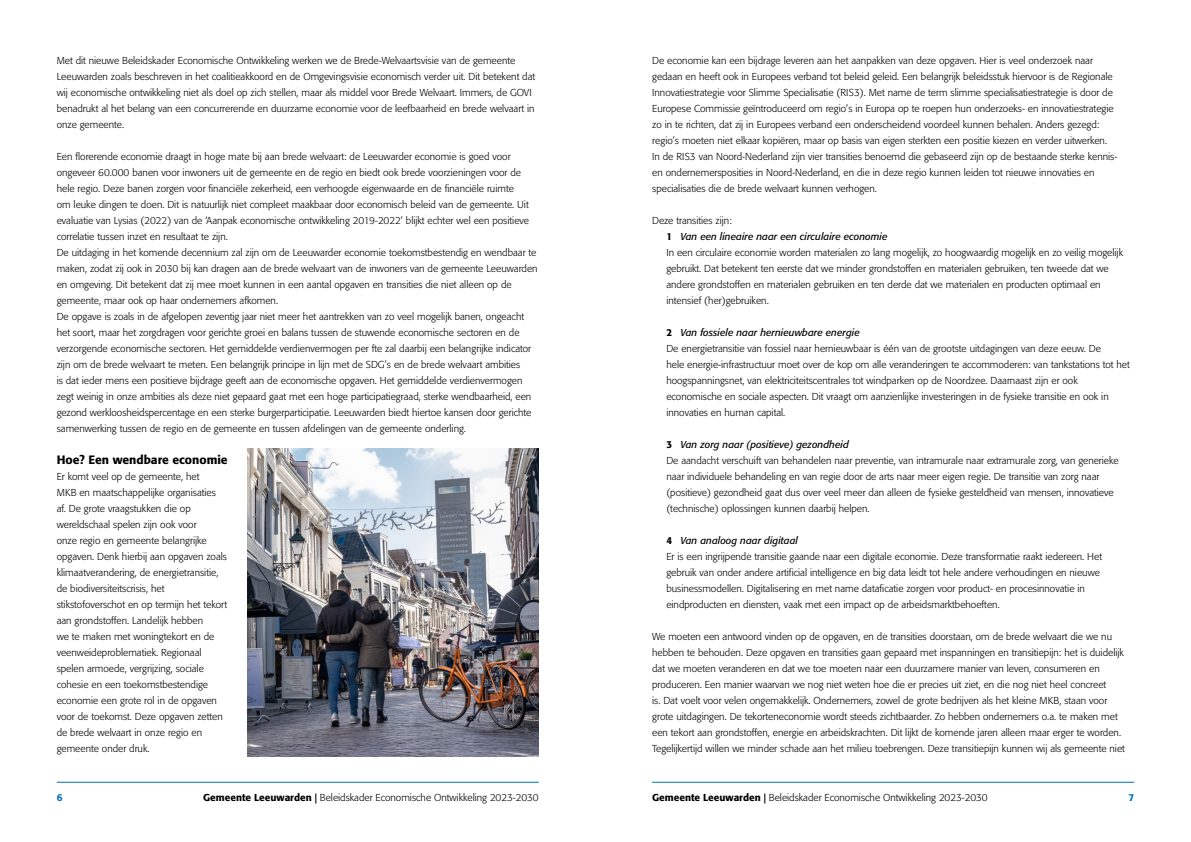
<style>
.page{position:relative;width:1191px;height:842px;background:#fff}
.page>*{position:absolute;margin:0;border:0;box-sizing:border-box;transform-origin:0 0}
.t1{font:500 12px "Formata";color:#000}
.t2{font:300 10px/16px "Formata";color:#000}
.t3{font:500 10px "Formata";color:#0072ba}
.s1{font-weight:500}
.s2{font-weight:400;font-style:italic}
</style>
<div class="page">
<hr style="left:57px;top:782px;width:482px;height:1px;background:#0072ba">
<hr style="left:652px;top:782px;width:482px;height:1px;background:#0072ba">
<img style="left:248px;top:448px;width:291px;height:309px">
<p class="t2" style="left:57px;top:53px;width:480px">Met dit nieuwe Beleidskader Economische Ontwikkeling werken we de Brede-Welvaartsvisie van de gemeente Leeuwarden zoals beschreven in het coalitieakkoord en de Omgevingsvisie economisch verder uit. Dit betekent dat wij economische ontwikkeling niet als doel op zich stellen, maar als middel voor Brede Welvaart. Immers, de GOVI benadrukt al het belang van een concurrerende en duurzame economie voor de leefbaarheid en brede welvaart in onze gemeente.</p>
<p class="t2" style="left:57px;top:149px;width:482px">Een florerende economie draagt in hoge mate bij aan brede welvaart: de Leeuwarder economie is goed voor ongeveer 60.000 banen voor inwoners uit de gemeente en de regio en biedt ook brede voorzieningen voor de hele regio. Deze banen zorgen voor financiële zekerheid, een verhoogde eigenwaarde en de financiële ruimte<br>om leuke dingen te doen. Dit is natuurlijk niet compleet maakbaar door economisch beleid van de gemeente. Uit evaluatie van Lysias (2022) van de ‘Aanpak economische ontwikkeling 2019-2022’ blijkt echter wel een positieve correlatie tussen inzet en resultaat te zijn.<br>De uitdaging in het komende decennium zal zijn om de Leeuwarder economie toekomstbestendig en wendbaar te maken, zodat zij ook in 2030 bij kan dragen aan de brede welvaart van de inwoners van de gemeente Leeuwarden en omgeving. Dit betekent dat zij mee moet kunnen in een aantal opgaven en transities die niet alleen op de gemeente, maar ook op haar ondernemers afkomen.<br>De opgave is zoals in de afgelopen zeventig jaar niet meer het aantrekken van zo veel mogelijk banen, ongeacht het soort, maar het zorgdragen voor gerichte groei en balans tussen de stuwende economische sectoren en de verzorgende economische sectoren. Het gemiddelde verdienvermogen per fte zal daarbij een belangrijke indicator zijn om de brede welvaart te meten. Een belangrijk principe in lijn met de SDG’s en de brede welvaart ambities<br>is dat ieder mens een positieve bijdrage geeft aan de economische opgaven. Het gemiddelde verdienvermogen zegt weinig in onze ambities als deze niet gepaard gaat met een hoge participatiegraad, sterke wendbaarheid, een gezond werkloosheidspercentage en een sterke burgerparticipatie. Leeuwarden biedt hiertoe kansen door gerichte samenwerking tussen de regio en de gemeente en tussen afdelingen van de gemeente onderling.</p>
<p class="t1" style="left:57px;top:452px;width:172px">Hoe? Een wendbare economie</p>
<p class="t2" style="left:57px;top:469px;width:172px">Er komt veel op de gemeente, het<br>MKB en maatschappelijke organisaties af. De grote vraagstukken die op wereldschaal spelen zijn ook voor<br>onze regio en gemeente belangrijke opgaven. Denk hierbij aan opgaven zoals klimaatverandering, de energietransitie, de biodiversiteitscrisis, het stikstofoverschot en op termijn het tekort aan grondstoffen. Landelijk hebben<br>we te maken met woningtekort en de veenweideproblematiek. Regionaal spelen armoede, vergrijzing, sociale cohesie en een toekomstbestendige economie een grote rol in de opgaven voor de toekomst. Deze opgaven zetten de brede welvaart in onze regio en gemeente onder druk.</p>
<p class="t2" style="left:652px;top:53px;width:466px">De economie kan een bijdrage leveren aan het aanpakken van deze opgaven. Hier is veel onderzoek naar gedaan en heeft ook in Europees verband tot beleid geleid. Een belangrijk beleidsstuk hiervoor is de Regionale Innovatiestrategie voor Slimme Specialisatie (RIS3). Met name de term slimme specialisatiestrategie is door de Europese Commissie geïntroduceerd om regio’s in Europa op te roepen hun onderzoeks- en innovatiestrategie zo in te richten, dat zij in Europees verband een onderscheidend voordeel kunnen behalen. Anders gezegd: regio’s moeten niet elkaar kopiëren, maar op basis van eigen sterkten een positie kiezen en verder uitwerken.<br>In de RIS3 van Noord-Nederland zijn vier transities benoemd die gebaseerd zijn op de bestaande sterke kennis&shy;en ondernemersposities in Noord-Nederland, en die in deze regio kunnen leiden tot nieuwe innovaties en specialisaties die de brede welvaart kunnen verhogen.</p>
<p class="t2" style="left:666px;top:213px;width:458px;text-indent:-14px">Deze transities zijn:<br><span class="s1">1</span> <span class="s2">Van een lineaire naar een circulaire economie<br></span>In een circulaire economie worden materialen zo lang mogelijk, zo hoogwaardig mogelijk en zo veilig mogelijk gebruikt. Dat betekent ten eerste dat we minder grondstoffen en materialen gebruiken, ten tweede dat we andere grondstoffen en materialen gebruiken en ten derde dat we materialen en producten optimaal en intensief (her)gebruiken.</p>
<p class="t2" style="left:666px;top:325px;width:465px"><span class="s1">2</span> <span class="s2">Van fossiele naar hernieuwbare energie<br></span>De energietransitie van fossiel naar hernieuwbaar is één van de grootste uitdagingen van deze eeuw. De<br>hele energie-infrastructuur moet over de kop om alle veranderingen te accommoderen: van tankstations tot het hoogspanningsnet, van elektriciteitscentrales tot windparken op de Noordzee. Daarnaast zijn er ook economische en sociale aspecten. Dit vraagt om aanzienlijke investeringen in de fysieke transitie en ook in innovaties en human capital.</p>
<p class="t2" style="left:666px;top:437px;width:454px"><span class="s1">3</span> <span class="s2">Van zorg naar (positieve) gezondheid<br></span>De aandacht verschuift van behandelen naar preventie, van intramurale naar extramurale zorg, van generieke naar individuele behandeling en van regie door de arts naar meer eigen regie. De transitie van zorg naar (positieve) gezondheid gaat dus over veel meer dan alleen de fysieke gesteldheid van mensen, innovatieve (technische) oplossingen kunnen daarbij helpen.</p>
<p class="t2" style="left:666px;top:533px;width:437px"><span class="s1">4</span> <span class="s2">Van analoog naar digitaal<br></span>Er is een ingrijpende transitie gaande naar een digitale economie. Deze transformatie raakt iedereen. Het gebruik van onder andere artificial intelligence en big data leidt tot hele andere verhoudingen en nieuwe businessmodellen. Digitalisering en met name dataficatie zorgen voor product- en procesinnovatie in eindproducten en diensten, vaak met een impact op de arbeidsmarktbehoeften.</p>
<p class="t2" style="left:652px;top:629px;width:474px">We moeten een antwoord vinden op de opgaven, en de transities doorstaan, om de brede welvaart die we nu hebben te behouden. Deze opgaven en transities gaan gepaard met inspanningen en transitiepijn: het is duidelijk dat we moeten veranderen en dat we toe moeten naar een duurzamere manier van leven, consumeren en produceren. Een manier waarvan we nog niet weten hoe die er precies uit ziet, en die nog niet heel concreet<br>is. Dat voelt voor velen ongemakkelijk. Ondernemers, zowel de grote bedrijven als het kleine MKB, staan voor grote uitdagingen. De tekorteneconomie wordt steeds zichtbaarder. Zo hebben ondernemers o.a. te maken met een tekort aan grondstoffen, energie en arbeidskrachten. Dit lijkt de komende jaren alleen maar erger te worden.<br>Tegelijkertijd willen we minder schade aan het milieu toebrengen. Deze transitiepijn kunnen wij als gemeente niet</p>
<p class="t3" style="left:57px;top:791px;width:7px">6</p>
<p class="t2" style="left:203px;top:789px;width:337px"><span class="s1">Gemeente Leeuwarden |</span> Beleidskader Economische Ontwikkeling 2023-2030</p>
<p class="t2" style="left:652px;top:789px;width:337px"><span class="s1">Gemeente Leeuwarden |</span> Beleidskader Economische Ontwikkeling 2023-2030</p>
<p class="t3" style="left:1128px;top:791px;width:7px">7</p>
</div>
